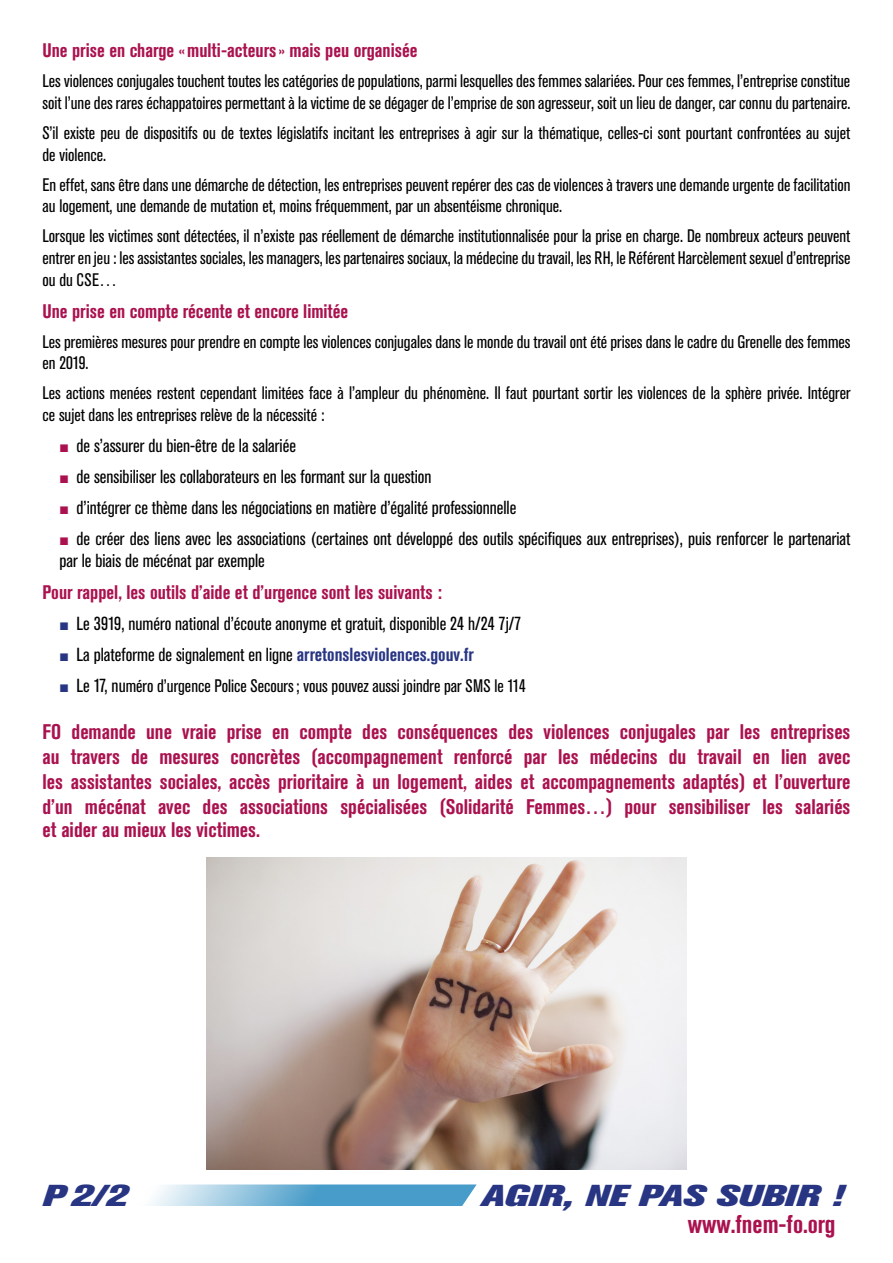
<style>
.page{position:relative;width:893px;height:1263px;background:#fff}
.page>*{position:absolute;margin:0;border:0;box-sizing:border-box;transform-origin:0 0}
.t1{font:italic 800 30px "Akzidenz Grotesk Pro";color:#283583;scale:1.4 1}
.t2{font:700 condensed 25.5px "Akzidenz Grotesk Pro";color:#aa124f}
.t3{font:700 condensed 21px/25.2px "Akzidenz Grotesk Pro";color:#aa124f;text-align:justify}
.t4{font:700 condensed 19.5px "Akzidenz Grotesk Pro";color:#aa124f}
.t5{font:condensed 18.75px/31px "Akzidenz Grotesk Pro";color:#000}
.t6{font:condensed 18px/21.6px "Akzidenz Grotesk Pro";color:#000}
.s1{font-weight:700;color:#283583}
.s2{font-size:18.75px}
</style>
<div class="page">
<svg style="left:151px;top:1184px;width:326px;height:22px"></svg>
<img style="left:206px;top:858px;width:481px;height:311px">
<p class="t4" style="left:43px;top:38px;width:377px">Une prise en charge «multi-acteurs» mais peu organisée</p>
<p class="t6" style="left:43px;top:70px;width:809px">Les violences conjugales touchent toutes les catégories de populations, parmi lesquelles des femmes salariées. Pour ces femmes, l’entreprise constitue soit l’une des rares échappatoires permettant à la victime de se dégager de l’emprise de son agresseur, soit un lieu de danger, car connu du partenaire.</p>
<p class="t6" style="left:43px;top:121px;width:809px">S’il existe peu de dispositifs ou de textes législatifs incitant les entreprises à agir sur la thématique, celles-ci sont pourtant confrontées au sujet de violence.</p>
<p class="t6" style="left:43px;top:173px;width:809px">En effet, sans être dans une démarche de détection, les entreprises peuvent repérer des cas de violences à travers une demande urgente de facilitation au logement, une demande de mutation et, moins fréquemment, par un absentéisme chronique.</p>
<p class="t6" style="left:43px;top:225px;width:809px;text-align:justify">Lorsque les victimes sont détectées, il n’existe pas réellement de démarche institutionnalisée pour la prise en charge. De nombreux acteurs peuvent entrer en jeu : les assistantes sociales, les managers, les partenaires sociaux, la médecine du travail, les RH, le Référent Harcèlement sexuel d’entreprise ou du CSE…</p>
<p class="t4" style="left:43px;top:298px;width:307px">Une prise en compte récente et encore limitée</p>
<p class="t6" style="left:43px;top:330px;width:810px">Les premières mesures pour prendre en compte les violences conjugales dans le monde du travail ont été prises dans le cadre du Grenelle des femmes en 2019.</p>
<p class="t6" style="left:43px;top:382px;width:809px">Les actions menées restent cependant limitées face à l’ampleur du phénomène. Il faut pourtant sortir les violences de la sphère privée. Intégrer ce sujet dans les entreprises relève de la nécessité :</p>
<p class="t5" style="left:77px;top:429px;width:775px">de s’assurer du bien-être de la salariée<br>de sensibiliser les collaborateurs en les formant sur la question<br>d’intégrer ce thème dans les négociations en matière d’égalité professionnelle<br>de créer des liens avec les associations (certaines ont développé des outils spécifiques aux entreprises), puis renforcer le partenariat</p>
<p class="t5" style="left:60px;top:545px;width:207px">par le biais de mécénat par exemple</p>
<p class="t4" style="left:43px;top:580px;width:401px">Pour rappel, les outils d’aide et d’urgence sont les suivants :</p>
<p class="t5" style="left:77px;top:608px;width:446px">Le 3919, numéro national d’écoute anonyme et gratuit, disponible 24 h/24 7j/7<br>La plateforme de signalement en ligne <span class="s1">arretonslesviolences.gouv.fr</span></p>
<p class="t6" style="left:77px;top:675px;width:451px"><span class="s2">Le 17, nu</span>méro d’urgence Police Secours; vous pouvez aussi joindre par SMS le 114</p>
<p class="t3" style="left:43px;top:718px;width:809px">FO demande une vraie prise en compte des conséquences des violences conjugales par les entreprises au travers de mesures concrètes (accompagnement renforcé par les médecins du travail en lien avec les assistantes sociales, accès prioritaire à un logement, aides et accompagnements adaptés) et l’ouverture d’un mécénat avec des associations spécialisées (Solidarité Femmes…) pour sensibiliser les salariés</p>
<p class="t3" style="left:43px;top:817px;width:219px">et aider au mieux les victimes.</p>
<h1 class="t1" style="left:43px;top:1176px;width:62px">P2/2</h1>
<h1 class="t1" style="left:481px;top:1176px;width:260px">AGIR, NE PAS SUBIR !</h1>
<h2 class="t2" style="left:688px;top:1208px;width:149px">www.fnem-fo.org</h2>
</div>
